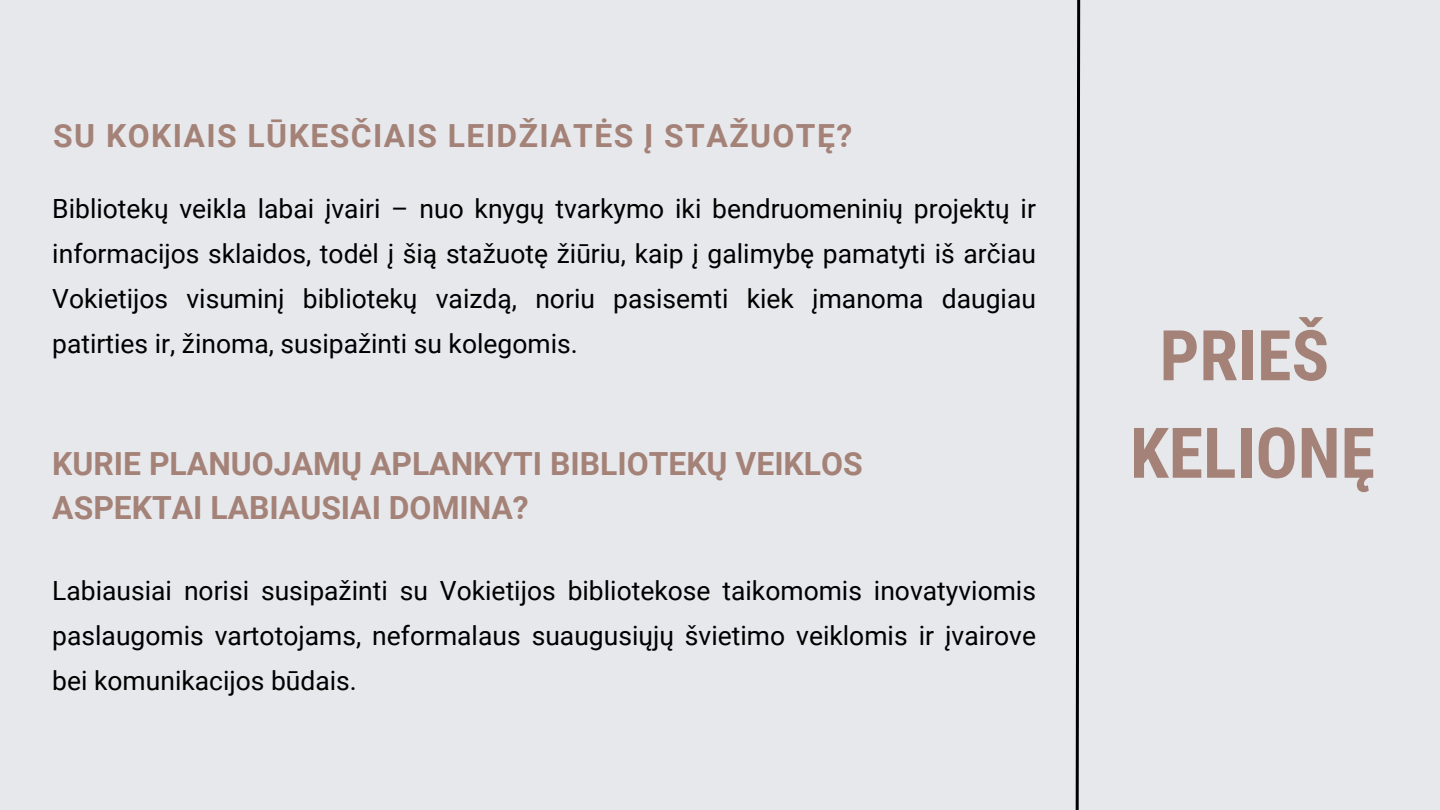
<style>
.page{position:relative;width:1440px;height:810px;background:#e7e8ec}
.page>*{position:absolute;margin:0;border:0;box-sizing:border-box;transform-origin:0 0}
.t1{font:700 70px/97.5px "Roboto Condensed";color:#a48278;text-align:center}
.t2{font:700 31.9px/44.2px "Roboto";color:#a48278}
.t3{font:700 31.9px "Roboto";letter-spacing:.045em;color:#a48278}
.t4{font:26.5px/45px "Roboto";color:#000;text-align:justify}
</style>
<div class="page">
<svg style="left:1075px;top:0;width:6px;height:810px"></svg>
<h2 class="t3" style="left:53px;top:118px;width:801px">SU KOKIAIS LŪKESČIAIS LEIDŽIATĖS Į STAŽUOTĘ?</h2>
<p class="t4" style="left:52px;top:186px;width:985px">Bibliotekų veikla labai įvairi – nuo knygų tvarkymo iki bendruomeninių projektų ir informacijos sklaidos, todėl į šią stažuotę žiūriu, kaip į galimybę pamatyti iš arčiau Vokietijos visuminį bibliotekų vaizdą, noriu pasisemti kiek įmanoma daugiau patirties ir, žinoma, susipažinti su kolegomis.</p>
<p class="t2" style="left:52px;top:442px;width:812px">KURIE PLANUOJAMŲ APLANKYTI BIBLIOTEKŲ VEIKLOS<br>ASPEKTAI LABIAUSIAI DOMINA?</p>
<h2 class="t4" style="left:52px;top:569px;width:985px">Labiausiai norisi susipažinti su Vokietijos bibliotekose taikomomis inovatyviomis paslaugomis vartotojams, neformalaus suaugusiųjų švietimo veiklomis ir įvairove bei komunikacijos būdais.</h2>
<h1 class="t1" style="left:1130px;top:308px;width:246px">PRIEŠ<br>KELIONĘ</h1>
</div>
